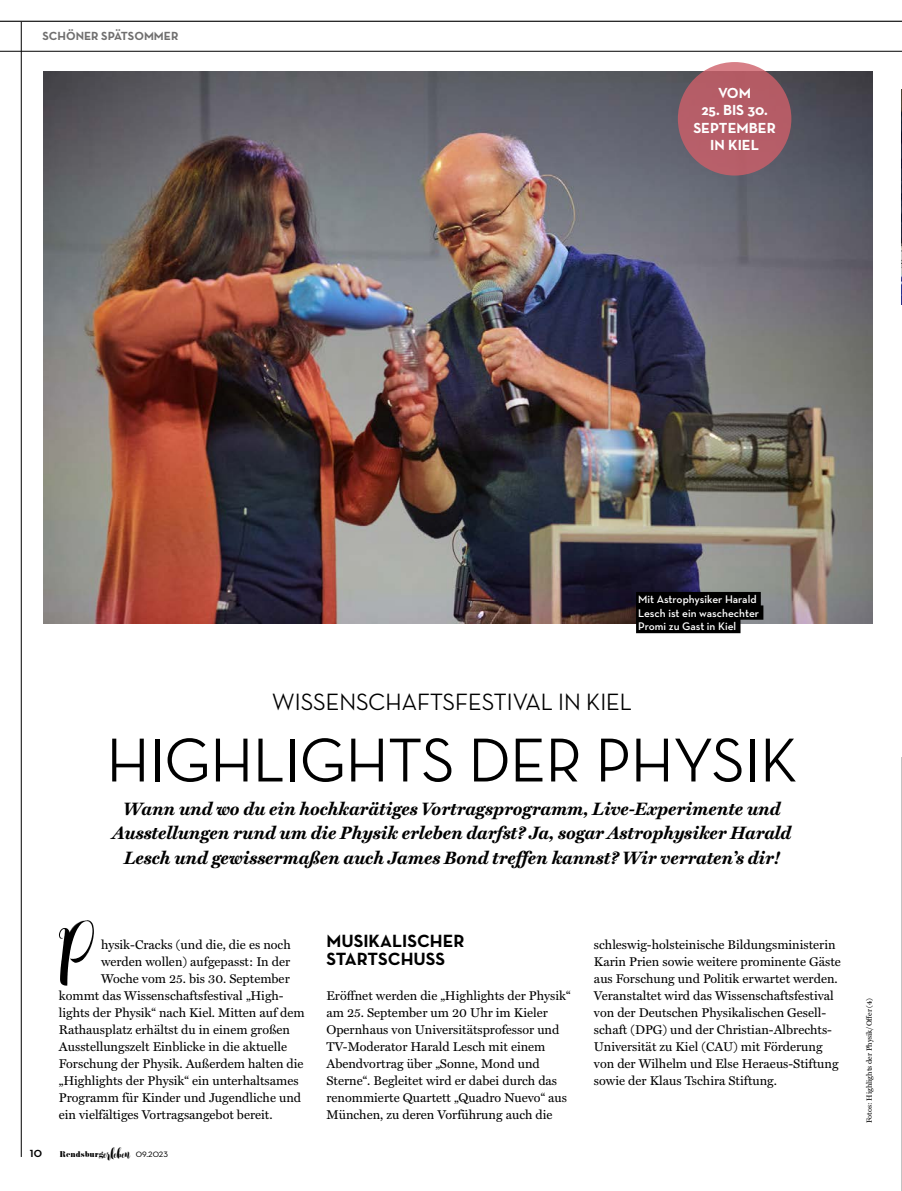
<style>
.page{position:relative;width:902px;height:1191px;background:#fff}
.page>*{position:absolute;margin:0;border:0;box-sizing:border-box;transform-origin:0 0}
.t1{font:70.95px "Willona Brush";color:#000}
.t2{font:500 63px "Neutra Disp";color:#000}
.t3{font:500 24px "Neutra Disp";color:#000}
.t4{font:italic 700 18px/24.6px "Miller Text";color:#000;text-align:center}
.t5{font:700 18px/18px "Neutra Text";color:#000}
.t6{font:700 14.85px/17.4px "Neutra Text";color:#fff}
.t7{font:700 13.5px "Neutra Disp";color:#000}
.t8{font:12.75px/17px "Miller Text";color:#000}
.t9{font:700 12px "Neutra Text";color:#706f6f}
.t10{font:600 11.25px/13.5px "Neutra Text";color:#fff}
.t11{font:7.5px "Miller Text";color:#000}
.t12{font:7.5px "Pistilli";color:#000}
.s1{font-family:"Willona Brush";font-size:14.55px}
.s2{font-family:"Neutra Disp";font-weight:500;font-size:10.5px}
</style>
<div class="page">
<hr style="left:0;top:21px;width:901px;height:1px;background:#000">
<hr style="left:21px;top:22px;width:1px;height:1135px;background:#000">
<hr style="left:0;top:51px;width:901px;height:1px;background:#000">
<img style="left:44px;top:71px;width:828px;height:552px">
<img style="left:901px;top:89px;width:1px;height:215px">
<div style="left:636px;top:592px;width:124px;height:14px;background:#000"></div>
<div style="left:636px;top:605px;width:127px;height:14px;background:#000"></div>
<div style="left:636px;top:619px;width:104px;height:14px;background:#000"></div>
<svg style="left:901px;top:757px;width:1px;height:434px"></svg>
<div style="left:677px;top:62px;width:114px;height:113px;background:#b65d67;border-radius:50%"></div>
<p class="t9" style="left:43px;top:29px;width:137px">SCHÖNER SPÄTSOMMER</p>
<p class="t6" style="left:718px;top:84px;width:22px">VOM</p>
<p class="t6" style="left:693px;top:101px;width:76px;text-indent:8px">25. BIS 30.<br>SEPTEM</p>
<p class="t6" style="left:710px;top:119px;width:57px;text-indent:39px">BER<br>IN KIEL</p>
<p class="t10" style="left:638px;top:592px;width:122px">Mit Astrophysiker Harald<br>Lesch ist ein waschechter<br>Promi zu Gast in Kiel</p>
<h3 class="t3" style="left:272px;top:688px;width:361px">WISSENSCHAFTSFESTIVAL IN KIEL</h3>
<h2 class="t2" style="left:107px;top:725px;width:692px">HIGHLIGHTS DER PHYSIK</h2>
<h3 class="t4" style="left:113px;top:796px;width:679px">Wann und wo du ein hochkarätiges Vortragsprogramm, Live-Experimente und<br>Ausstellungen rund um die Physik erleben darfst? Ja, sogar Astrophysiker Harald<br>Lesch und gewissermaßen auch James Bond treffen kannst? Wir verraten’s dir!</h3>
<p class="t7" style="left:30px;top:1144px;width:14px">10</p>
<h1 class="t1" style="left:59px;top:906px;width:29px">P</h1>
<p class="t8" style="left:101px;top:936px;width:191px">hysik-Cracks (und die, die es noch</p>
<p class="t8" style="left:101px;top:953px;width:191px">werden wollen) aufgepasst: In der</p>
<p class="t8" style="left:101px;top:970px;width:190px">Woche vom 25. bis 30. September</p>
<p class="t8" style="left:59px;top:987px;width:226px">kommt das Wissenschaftsfestival „High-</p>
<p class="t8" style="left:59px;top:1004px;width:247px">lights der Physik“ nach Kiel. Mitten auf dem</p>
<p class="t8" style="left:59px;top:1021px;width:233px">Rathausplatz erhältst du in einem großen</p>
<p class="t8" style="left:59px;top:1038px;width:230px">Ausstellungszelt Einblicke in die aktuelle</p>
<p class="t8" style="left:59px;top:1055px;width:246px">Forschung der Physik. Außerdem halten die</p>
<p class="t8" style="left:59px;top:1072px;width:241px">„Highlights der Physik“ ein unterhaltsames</p>
<p class="t8" style="left:59px;top:1089px;width:244px">Programm für Kinder und Jugendliche und</p>
<p class="t8" style="left:59px;top:1106px;width:215px">ein vielfältiges Vortragsangebot bereit.</p>
<p class="t12" style="left:60px;top:1149px;width:110px">Rendsburg<span class="s1">erleben</span> <span class="s2">09.2023</span></p>
<h3 class="t5" style="left:326px;top:931px;width:94px">MUSIKALISCHER<br>ST ARTSCH</h3>
<h3 class="t5" style="left:413px;top:949px;width:23px">USS</h3>
<p class="t8" style="left:326px;top:987px;width:245px">Eröffnet werden die „Highlights der Physik“ am 25. September um 20 Uhr im Kieler Opernhaus von Universitätsprofessor und TV-Moderator Harald Lesch mit einem Abendvortrag über „Sonne, Mond und Sterne“. Begleitet wird er dabei durch das renommierte Quartett „Quadro Nuevo“ aus München, zu deren Vorführung auch die</p>
<p class="t8" style="left:594px;top:936px;width:248px">schleswig-holsteinische Bildungsministerin Karin Prien sowie weitere prominente Gäste aus Forschung und Politik erwartet werden.<br>Veranstaltet wird das Wissenschaftsfestival von der Deutschen Physikalischen Gesell&shy;schaft (DPG) und der Christian-Albrechts-Universität zu Kiel (CAU) mit Förderung von der Wilhelm und Else Heraeus-Stiftung sowie der Klaus Tschira Stiftung.</p>
<p class="t11" style="left:864px;top:1123px;width:127px;rotate:-90deg">Fotos: Highlights der Physik/Offer (4)</p>
</div>
